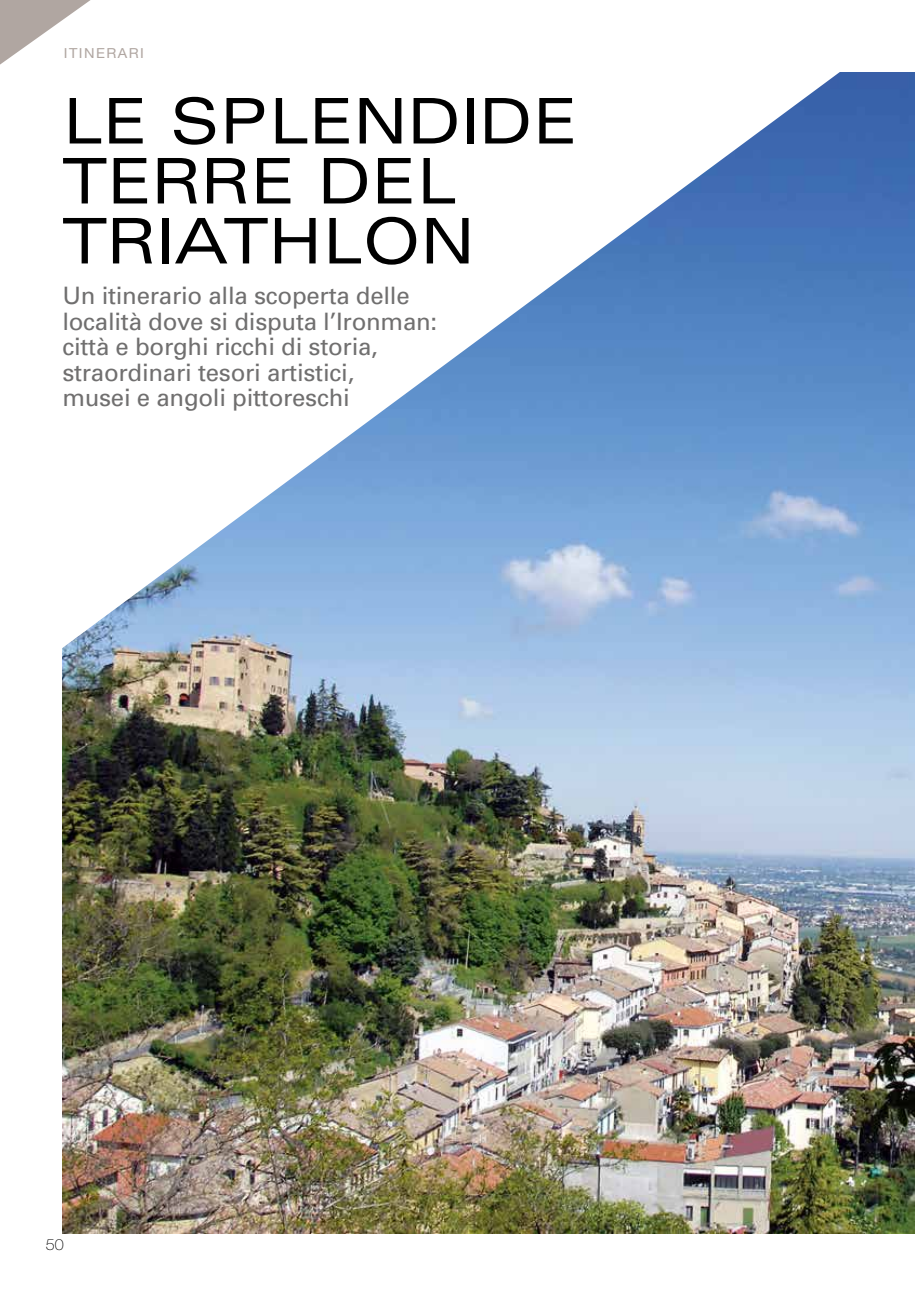
<style>
.page{position:relative;width:915px;height:1297px;background:#fff}
.page>*{position:absolute;margin:0;border:0;box-sizing:border-box;transform-origin:0 0}
.t1{font:expanded 63px/60px "Univers";color:#000;scale:.96 1}
.t2{font:24px/25.5px "Univers";letter-spacing:-.01em;color:#706f6f}
.t3{font:100 15.45px "Helvetica Neue LT Std";color:#000;scale:1.05 1}
.t4{font:13.8px "Helvetica Neue LT Std";letter-spacing:.1em;color:#b0a6a1;scale:1.05 1}
</style>
<div class="page">
<img style="left:62px;top:694px;width:852px;height:539px">
<svg style="left:62px;top:72px;width:852px;height:622px"></svg>
<svg style="left:0;top:0;width:91px;height:65px"></svg>
<p class="t4" style="left:64px;top:45px;width:78px">ITINERARI</p>
<h1 class="t1" style="left:62px;top:90px;width:538px">LE SPLENDIDE<br>TERRE DEL<br>TRIATHLON</h1>
<p class="t2" style="left:62px;top:283px;width:376px">Un itinerario alla scoperta delle località dove si disputa l’Ironman: città e borghi ricchi di storia, straordinari tesori artistici,<br>musei e angoli pittoreschi</p>
<p class="t3" style="left:46px;top:1236px;width:19px">50</p>
</div>
